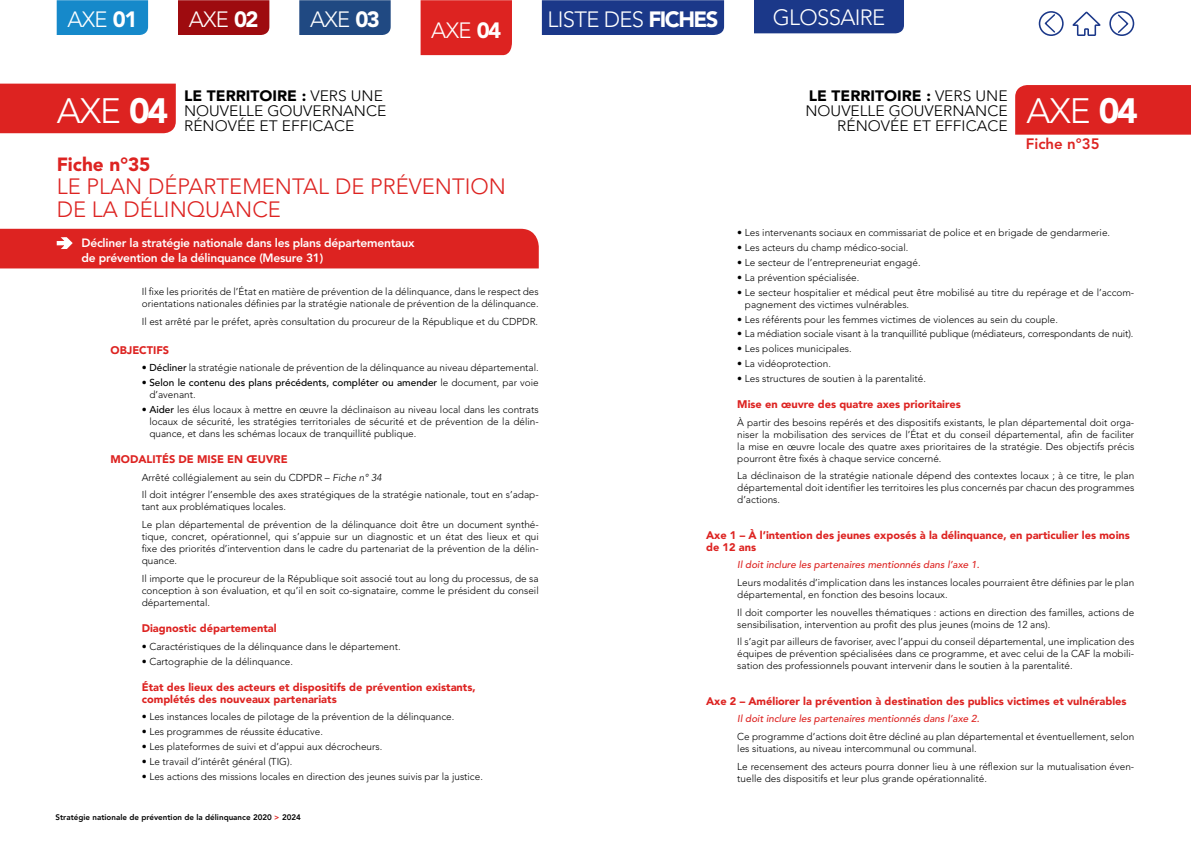
<style>
.page{position:relative;width:1191px;height:842px;background:#fff}
.page>*{position:absolute;margin:0;border:0;box-sizing:border-box;transform-origin:0 0}
.t1{font:300 35px "Avenir";letter-spacing:-.03em;color:#fff}
.t2{font:300 22px/23px "Avenir";color:#dd2321}
.t3{font:300 22px "Avenir";letter-spacing:-.03em;color:#fff}
.t4{font:900 19px "Avenir";color:#dd2321}
.t5{font:300 15px/15px "Avenir";color:#000;text-align:right;scale:1.04 1}
.t6{font:800 15px "Avenir";color:#dd2321}
.t7{font:800 12px/15px "Avenir";color:#fff}
.t8{font:900 11px/12px "Avenir";color:#dd2321}
.t9{font:300 10px/12px "Avenir";color:#000}
.t10{font:italic 500 10px "Avenir";color:#dd2321}
.t11{font:500 10px/12px "Avenir";color:#000}
.t12{font:800 8px "Avenir";color:#000}
.s1{font-weight:900}
.s2{font-weight:500}
.s3{font-weight:300}
.s4{font-style:italic}
.s5{color:#dd2321}
</style>
<div class="page">
<div style="left:1015px;top:85px;width:176px;height:50px;background:#dd2321"></div>
<div style="left:0;top:84px;width:176px;height:49px;background:#dd2321"></div>
<div style="left:0;top:229px;width:539px;height:39px;background:#dd2321"></div>
<div style="left:1038px;top:11px;width:25px;height:25px;border:2px solid #1b3889;border-radius:50%"></div>
<svg style="left:1043px;top:13px;width:13px;height:21px"></svg>
<svg style="left:1072px;top:12px;width:28px;height:24px"></svg>
<div style="left:1109px;top:11px;width:25px;height:25px;border:2px solid #1b3889;border-radius:50%"></div>
<svg style="left:1116px;top:13px;width:13px;height:21px"></svg>
<div style="left:57px;top:0;width:91px;height:35px;background:#1689ca"></div>
<div style="left:178px;top:0;width:91px;height:35px;background:#9e0b0f"></div>
<div style="left:299px;top:0;width:92px;height:35px;background:#204982"></div>
<div style="left:420px;top:0;width:92px;height:55px;background:#dd2321"></div>
<div style="left:542px;top:0;width:182px;height:35px;background:#1b3889"></div>
<div style="left:754px;top:0;width:150px;height:33px;background:#1b3889"></div>
<h2 class="t3" style="left:67px;top:6px;width:71px">Axe <span class="s1">01</span></h2>
<h2 class="t3" style="left:189px;top:6px;width:71px">Axe <span class="s1">02</span></h2>
<h2 class="t3" style="left:310px;top:6px;width:71px">Axe <span class="s1">03</span></h2>
<h2 class="t3" style="left:431px;top:17px;width:71px">Axe <span class="s1">04</span></h2>
<h2 class="t3" style="left:547px;top:6px;width:173px">LI STE DE S <span class="s1">FICHES</span></h2>
<h2 class="t3" style="left:772px;top:5px;width:114px">glossaire</h2>
<h1 class="t1" style="left:57px;top:91px;width:113px">Axe <span class="s1">04</span></h1>
<h3 class="t5" style="left:184px;top:88px;width:196px;text-align:left"><span class="s1">Le territoire :</span> vers une nouvelle gouvernance</h3>
<h3 class="t5" style="left:184px;top:118px;width:165px">rénovée et effiCace</h3>
<h3 class="t4" style="left:57px;top:153px;width:95px">Fiche n°35</h3>
<h2 class="t2" style="left:57px;top:175px;width:451px">Le plan départemental de prévention de la délinquance</h2>
<p class="t7" style="left:82px;top:235px;width:334px">Décliner la stratégie nationale dans les plans départementaux de prévention de la délinquance (Mesure 31)</p>
<p class="t9" style="left:142px;top:286px;width:398px">I l fixe les priorités de l’État en matière de prévention de la délinquance, dans le respect des orientations nationales définies par la stratégie nationale de prévention de la délinquance.</p>
<p class="t9" style="left:142px;top:316px;width:368px">I l est arrêté par le préfet, après consultation du procureur de la République et du CDPDR</p>
<p class="t9" style="left:535px;top:316px;width:4px">.</p>
<p class="t8" style="left:111px;top:344px;width:8px">OBJE</p>
<p class="t8" style="left:139px;top:344px;width:31px">CTI FS</p>
<p class="t9" style="left:142px;top:362px;width:398px">• <span class="s2">Décliner</span> la stratégie nationale de prévention de la délinquance au niveau départemental.</p>
<p class="t11" style="left:149px;top:377px;width:391px;text-indent:-8px"><span class="s3">•</span> Selon le contenu des plans précédents, compléter ou amender <span class="s3">le document, par voie d’avenant.</span></p>
<p class="t9" style="left:149px;top:403px;width:391px;text-align:justify;text-indent:-8px">• <span class="s2">Aider</span> les élus locaux à mettre en œuvre la déclinaison au niveau local dans les contrats locaux de sécurité, les stratégies territoriales de sécurité et de prévention de la délin&shy;quance, et dans les schémas locaux de tranquillité publique.</p>
<p class="t8" style="left:111px;top:453px;width:9px">MODALITÉ</p>
<p class="t8" style="left:169px;top:453px;width:97px">S DE MISEEN ŒUVRE</p>
<p class="t9" style="left:142px;top:471px;width:155px">Arrêté collégialement au sein du CDPDR</p>
<p class="t9" style="left:142px;top:468px;width:398px;line-height:17.7px;text-indent:183px">– <span class="s4">Fiche n° 34<br></span>I l doit intégrer l’ensemble des axes stratégiques de la stratégie nationale, tout en s’adap-</p>
<p class="t9" style="left:142px;top:498px;width:398px;line-height:17.7px">tant aux problématiques locales.<br>Le plan départemental de prévention de la délinquance doit être un document synthé-</p>
<p class="t9" style="left:142px;top:531px;width:398px;text-align:justify">tique, concret, opérationnel, qui s’appuie sur un diagnostic et un état des lieux et qui fixe des priorités d’intervention dans le cadre du partenariat de la prévention de la délin&shy;quance.</p>
<p class="t9" style="left:142px;top:572px;width:398px;text-align:justify">I l importe que le procureur de la République soit associé tout au long du processus, de sa conception à son évaluation, et qu’il en soit co-signataire, comme le président du conseil départemental.</p>
<p class="t8" style="left:142px;top:622px;width:136px">Diagnostic départemental</p>
<p class="t9" style="left:142px;top:640px;width:260px">• Caractéristiques de la délinquance dans le département.</p>
<p class="t9" style="left:142px;top:655px;width:153px">• Cartographie de la délinquance.</p>
<p class="t8" style="left:142px;top:681px;width:335px">État des lieux des acteurs et dispositifs de prévention existants, complétés des nouveaux partenariats</p>
<p class="t9" style="left:142px;top:711px;width:314px">• Les instances locales de pilotage de la prévention de la délinquance.</p>
<p class="t9" style="left:142px;top:726px;width:183px">• Les programmes de réussite éducative.</p>
<p class="t9" style="left:142px;top:740px;width:242px">• Les plateformes de suivi et d’appui aux décrocheurs.</p>
<p class="t9" style="left:142px;top:755px;width:152px">• Le travail d’intérêt général (TIG).</p>
<p class="t9" style="left:142px;top:770px;width:343px">• Les actions des missions locales en direction des jeunes suivis par la justice.</p>
<p class="t12" style="left:56px;top:812px;width:247px">Stratégie nationale de prévention de la délinquance 2020 <span class="s5">&gt;</span> 2024</p>
<h3 class="t5" style="left:805px;top:88px;width:196px"><span class="s1">Le territoire :</span> vers une nouvelle gouvernance rénovée et effiCace</h3>
<h1 class="t1" style="left:1026px;top:91px;width:113px">Axe <span class="s1">04</span></h1>
<h3 class="t6" style="left:1025px;top:135px;width:75px">Fiche n°35</h3>
<p class="t9" style="left:737px;top:227px;width:374px">• Les intervenants sociaux en commissariat de police et en brigade de gendarmerie.</p>
<p class="t9" style="left:737px;top:242px;width:172px">• Les acteurs du champ médico-social.</p>
<p class="t9" style="left:737px;top:257px;width:185px">• Le secteur de l’entrepreneuriat engagé.</p>
<p class="t9" style="left:737px;top:271px;width:124px">• La prévention spécialisée.</p>
<p class="t9" style="left:745px;top:286px;width:391px;text-indent:-8px">• Le secteur hospitalier et médical peut être mobilisé au titre du repérage et de l’accom&shy;pagnement des victimes vulnérables.</p>
<p class="t9" style="left:737px;top:313px;width:322px">• Les référents pour les femmes victimes de violences au sein du couple.</p>
<p class="t9" style="left:737px;top:328px;width:398px">• La médiation sociale visant à la tranquillité publique (médiateurs, correspondants de nuit).</p>
<p class="t9" style="left:737px;top:343px;width:116px">• Les polices municipales.</p>
<p class="t9" style="left:737px;top:358px;width:95px">• La vidéoprotection.</p>
<p class="t9" style="left:737px;top:372px;width:190px">• Les structures de soutien à la parentalité.</p>
<p class="t8" style="left:737px;top:398px;width:225px">Mise en œuvre des quatre axes prioritaires</p>
<p class="t9" style="left:737px;top:416px;width:398px;text-align:justify">À partir des besoins repérés et des dispositifs existants, le plan départemental doit orga&shy;niser la mobilisation des services de l’État et du conseil départemental, afin de faciliter la mise en œuvre locale des quatre axes prioritaires de la stratégie. Des objectifs précis pourront être fixés à chaque service concerné.</p>
<p class="t9" style="left:737px;top:470px;width:398px;text-align:justify">La déclinaison de la stratégie nationale dépend des contextes locaux ; à ce titre, le plan départemental doit identifier les territoires les plus concernés par chacun des programmes d’actions.</p>
<p class="t8" style="left:706px;top:529px;width:425px">Axe 1 – À l’intention des jeunes exposés à la délinquance, en particulier les moins de 12 ans</p>
<p class="t10" style="left:737px;top:559px;width:244px">Il doit inclure les partenaires mentionnés dans l’axe 1.</p>
<p class="t9" style="left:737px;top:577px;width:398px">Leurs modalités d’implication dans les instances locales pourraient être définies par le plan départemental, en fonction des besoins locaux.</p>
<p class="t9" style="left:737px;top:606px;width:398px">I l doit comporter les nouvelles thématiques : actions en direction des familles, actions de sensibilisation, intervention au profit des plus jeunes (moins de 12 ans).</p>
<p class="t9" style="left:737px;top:636px;width:398px;text-align:justify">I l s’agit par ailleurs de favoriser, avec l’appui du conseil départemental, une implication des équipes de prévention spécialisées dans ce programme, et avec celui de la CAF la mobili&shy;sation des professionnels pouvant intervenir dans le soutien à la parentalité.</p>
<p class="t8" style="left:706px;top:695px;width:422px">Axe 2 – Améliorer la prévention à destination des publics victimes et vulnérables</p>
<p class="t10" style="left:737px;top:713px;width:244px">Il doit inclure les partenaires mentionnés dans l’axe 2.</p>
<p class="t9" style="left:737px;top:731px;width:398px">Ce programme d’actions doit être décliné au plan départemental et éventuellement, selon les situations, au niveau intercommunal ou communal.</p>
<p class="t9" style="left:737px;top:760px;width:398px">Le recensement des acteurs pourra donner lieu à une réflexion sur la mutualisation éven&shy;tuelle des dispositifs et leur plus grande opérationnalité.</p>
</div>
